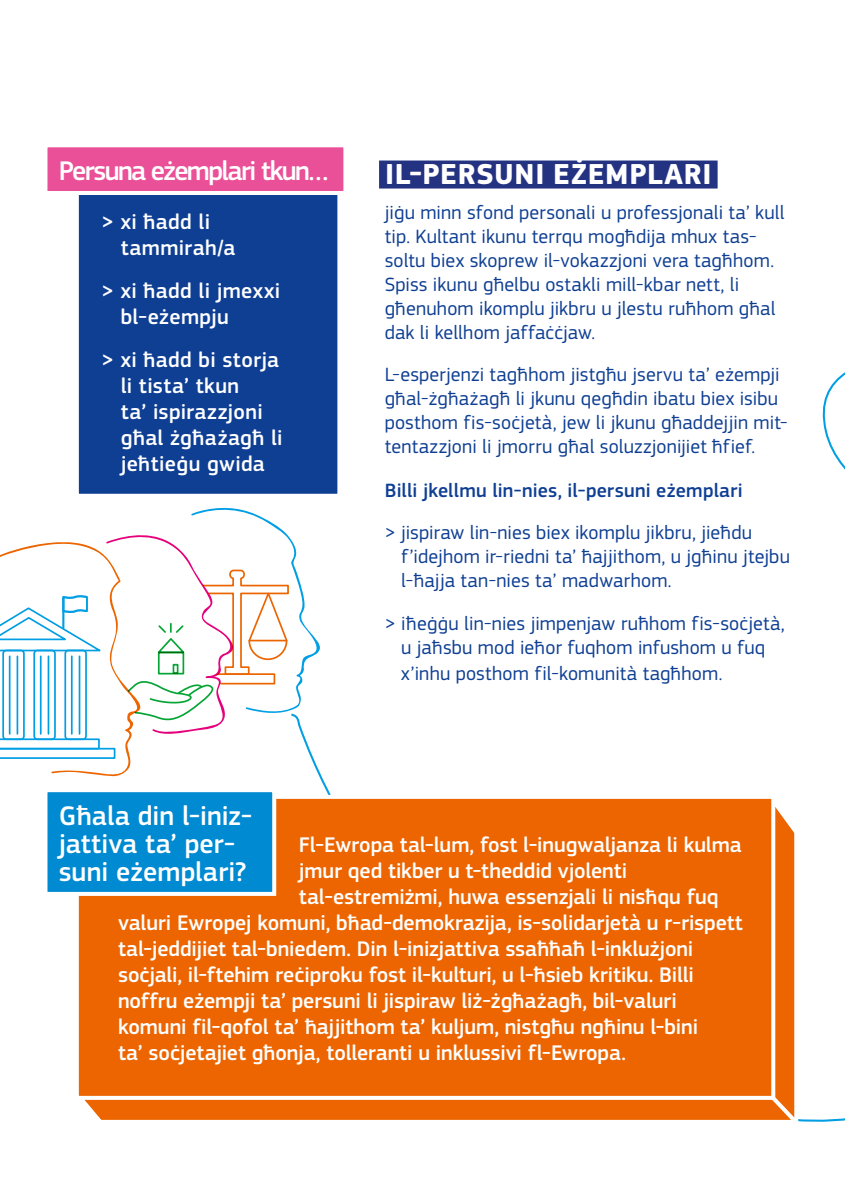
<style>
.page{position:relative;width:845px;height:1191px;background:#fff}
.page>*{position:absolute;margin:0;border:0;box-sizing:border-box;transform-origin:0 0}
.t1{font:700 30px "EC Square Sans Pro";letter-spacing:.02em;color:#fff}
.t2{font:500 28px/28px "EC Square Sans Pro";color:#fff}
.t3{font:500 28px "EC Square Sans Pro";letter-spacing:-.06em;color:#fff}
.t4{font:500 22px "EC Square Sans Pro";letter-spacing:-.005em;color:#fff}
.t5{font:500 22px/26px "EC Square Sans Pro";letter-spacing:.02em;color:#fff}
.t6{font:500 22px/26px "EC Square Sans Pro";letter-spacing:.015em;color:#fff}
.t7{font:20px/24px "EC Square Sans Pro";letter-spacing:.01em;color:#0f3f93}
.t8{font:500 20px "EC Square Sans Pro";letter-spacing:.01em;color:#0f3f93}
.s1{font-weight:500;font-size:22px;color:#fff}
</style>
<div class="page">
<div style="left:77px;top:159px;width:262px;height:337px;background:#0f3f93"></div>
<div style="left:75px;top:157px;width:266px;height:341px;border:4px solid #fff"></div>
<div style="left:45px;top:145px;width:300px;height:48px;background:#ea5097"></div>
<div style="left:43px;top:143px;width:304px;height:52px;border:4px solid #fff"></div>
<div style="left:379px;top:160px;width:338px;height:28px;background:#243282"></div>
<svg style="left:0;top:507px;width:322px;height:269px"></svg>
<svg style="left:84px;top:807px;width:711px;height:313px;background:#ed7013"></svg>
<svg style="left:766px;top:1091px;width:34px;height:31px"></svg>
<div style="left:77px;top:797px;width:696px;height:300px;background:#ec6500"></div>
<div style="left:75px;top:795px;width:700px;height:304px;border:4px solid #fff"></div>
<div style="left:45px;top:790px;width:229px;height:104px;background:#008ad2"></div>
<div style="left:43px;top:788px;width:233px;height:108px;border:4px solid #fff"></div>
<h2 class="t3" style="left:59px;top:154px;width:271px">Persuna eżemplari tkun…</h2>
<h1 class="t1" style="left:385px;top:156px;width:328px">IL-PERSUNI EŻEMPLARI</h1>
<p class="t7" style="left:385px;top:201px;width:401px">jiġu minn sfond personali u professjonali ta’ kull tip. Kultant ikunu terrqu mogħdija mhux tas&shy;soltu biex skoprew il-vokazzjoni vera tagħhom.<br>Spiss ikunu għelbu ostakli mill-kbar nett, li għenuhom ikomplu jikbru u jlestu ruħhom għal dak li kellhom jaffaċċjaw.</p>
<p class="t7" style="left:385px;top:363px;width:404px">L-esperjenzi tagħhom jistgħu jservu ta’ eżempji għal-żgħażagħ li jkunu qegħdin ibatu biex isibu posthom fis-soċjetà, jew li jkunu għaddejjin mit&shy;tentazzjoni li jmorru għal soluzzjonijiet ħfief.</p>
<p class="t8" style="left:385px;top:479px;width:359px">Billi jkellmu lin-nies, il-persuni eżemplari</p>
<p class="t7" style="left:401px;top:521px;width:390px;text-indent:-17px">&gt; jispiraw lin-nies biex ikomplu jikbru, jieħdu f’idejhom ir-riedni ta’ ħajjithom, u jgħinu jtejbu l-ħajja tan-nies ta’ madwarhom.</p>
<p class="t7" style="left:385px;top:611px;width:401px;text-align:center">&gt; iħeġġu lin-nies jimpenjaw ruħhom fis-soċjetà, u jaħsbu mod ieħor fuqhom infushom u fuq</p>
<p class="t7" style="left:401px;top:661px;width:390px">x’inhu posthom fil-komunità tagħhom.<span class="s1">В една</span></p>
<p class="t5" style="left:121px;top:209px;width:116px;text-indent:-19px">&gt; xi ħadd li tammirah/a</p>
<p class="t6" style="left:121px;top:278px;width:161px;text-indent:-19px">&gt; xi ħadd li jmexxi bl-eżempju</p>
<p class="t5" style="left:121px;top:347px;width:163px;text-indent:-19px">&gt; xi ħadd bi storja li tista’ tkun<br>ta’ ispirazzjoni għal żgħażagħ li jeħtieġu gwida</p>
<h2 class="t2" style="left:59px;top:802px;width:195px">Għala din l-iniz&shy;jattiva ta’ per&shy;suni eżemplari?</h2>
<p class="t4" style="left:299px;top:831px;width:444px">Fl-Ewropa tal-lum, fost l-inugwaljanza li kulma</p>
<p class="t4" style="left:299px;top:857px;width:330px">jmur qed tikber u t-theddid vjolenti</p>
<p class="t4" style="left:299px;top:883px;width:421px">tal-estremiżmi, huwa essenzjali li nisħqu fuq</p>
<p class="t4" style="left:118px;top:909px;width:626px">valuri Ewropej komuni, bħad-demokrazija, is-solidarjetà u r-rispett</p>
<p class="t4" style="left:118px;top:935px;width:577px">tal-jeddijiet tal-bniedem. Din l-inizjattiva ssaħħaħ l-inklużjoni</p>
<p class="t4" style="left:118px;top:961px;width:577px">soċjali, il-ftehim reċiproku fost il-kulturi, u l-ħsieb kritiku. Billi</p>
<p class="t4" style="left:118px;top:987px;width:560px">noffru eżempji ta’ persuni li jispiraw liż-żgħażagħ, bil-valuri</p>
<p class="t4" style="left:118px;top:1013px;width:581px">komuni fil-qofol ta’ ħajjithom ta’ kuljum, nistgħu ngħinu l-bini</p>
<p class="t4" style="left:118px;top:1039px;width:509px">ta’ soċjetajiet għonja, tolleranti u inklussivi fl-Ewropa.</p>
</div>
